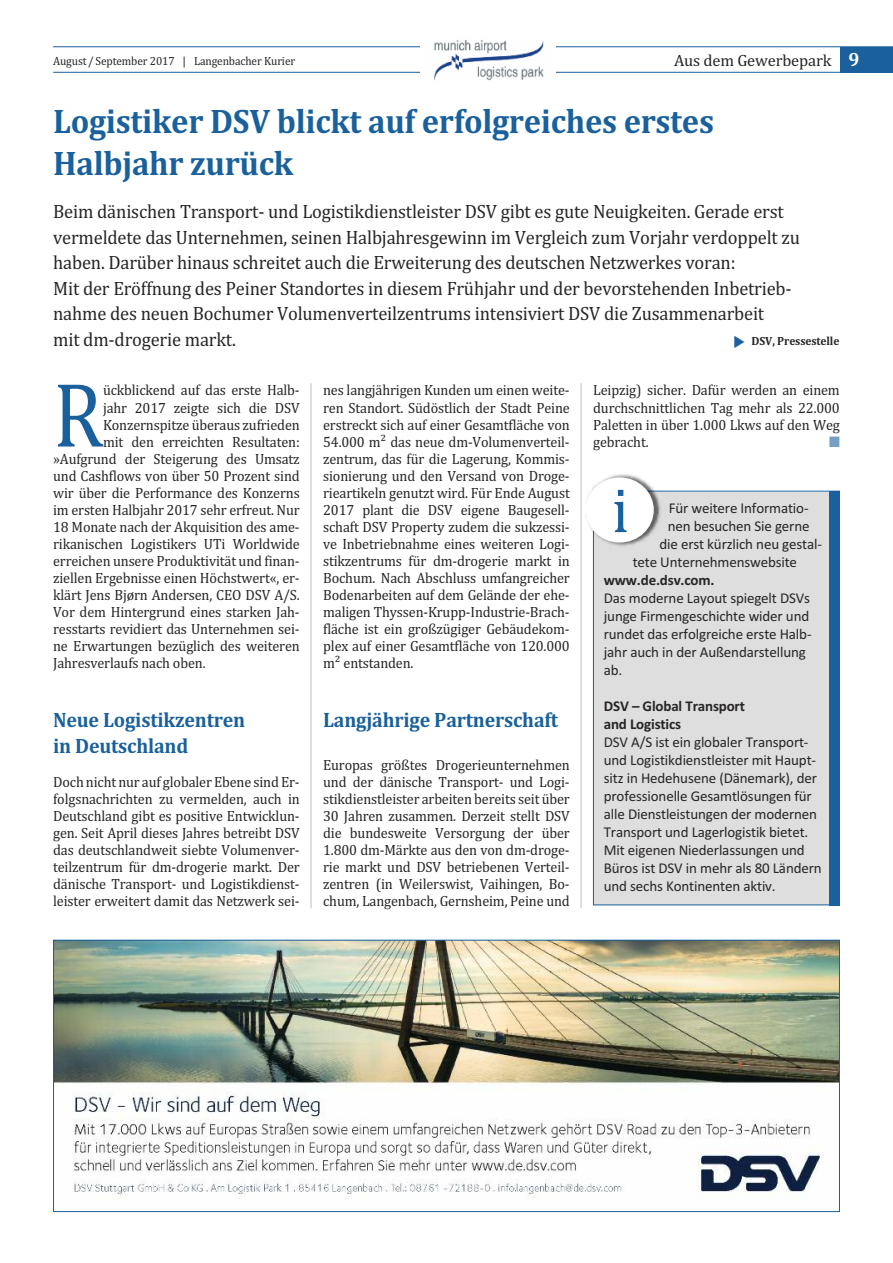
<style>
.page{position:relative;width:893px;height:1263px;background:#fff}
.page>*{position:absolute;margin:0;border:0;box-sizing:border-box;transform-origin:0 0}
.t1{font:92.7px "Cambria";color:#19609c;scale:.87 1}
.t2{font:64.2px "Cambria";color:#19609c;scale:.95 1}
.t3{font:700 34.5px/42px "Cambria";letter-spacing:-.01em;color:#19609c;scale:.95 1}
.t4{font:700 21px/25.5px "Cambria";letter-spacing:-.01em;color:#19609c;scale:.95 1}
.t5{font:19.5px/25.5px "Cambria";letter-spacing:-.01em;color:#272526;scale:.95 1}
.t6{font:16.5px "Cambria";letter-spacing:-.01em;color:#272526}
.t7{font:15px/17px "Cambria";letter-spacing:-.01em;color:#272526;text-align:justify;scale:.95 1}
.t8{font:15px/18px "Calibri";letter-spacing:-.01em;color:#272526}
.t9{font:700 15px/18px "Calibri";letter-spacing:-.01em;color:#272526}
.t10{font:15px "Zapf Dingbats ITC";color:#759fc4;scale:.95 1}
.t11{font:12px "Cambria";letter-spacing:-.01em;color:#272526;scale:.95 1}
.t12{font:700 12px "Cambria";letter-spacing:-.01em;color:#272526;scale:.95 1}
.s1{font-weight:700;font-size:19.5px;color:#fff}
</style>
<div class="page">
<hr style="left:53px;top:46px;width:840px;height:1px;background:#19609c">
<hr style="left:53px;top:72px;width:840px;height:1px;background:#19609c">
<div style="left:840px;top:47px;width:53px;height:25px;background:#19609c"></div>
<img style="left:55px;top:942px;width:783px;height:257px">
<div style="left:421px;top:37px;width:135px;height:45px;background:#fff"></div>
<img style="left:434px;top:40px;width:110px;height:41px">
<div style="left:594px;top:491px;width:245px;height:413px;background:#dfdede"></div>
<div style="left:829px;top:491px;width:11px;height:414px;background:#19609c"></div>
<img style="left:586px;top:474px;width:79px;height:76px">
<div style="left:586px;top:477px;width:68px;height:66px;background:#fff;border-radius:50%"></div>
<hr style="left:311px;top:383px;width:1px;height:525px;background:#bebebe">
<hr style="left:581px;top:383px;width:1px;height:525px;background:#bebebe">
<p class="t11" style="left:53px;top:53px;width:256px">August / September 2017 | Langenbacher Kurier</p>
<p class="t6" style="left:674px;top:50px;width:187px">Aus dem Gewerbepark <span class="s1">9</span></p>
<h3 class="t3" style="left:53px;top:100px;width:697px">Logistiker DSV blickt auf erfolgreiches erstes<br>Halbjahr zurück</h3>
<p class="t5" style="left:53px;top:199px;width:788px">beim dänischen transport- und Logistikdienstleister DSV gibt es gute Neuigkeiten. Gerade erst vermeldete das unternehmen, seinen Halbjahresgewinn im Vergleich zum Vorjahr verdoppelt zu haben. Darüber hinaus schreitet auch die erweiterung des deutschen Netzwerkes voran:<br>mit der eröffnung des Peiner Standortes in diesem frühjahr und der bevorstehenden inbetrieb&shy;nahme des neuen bochumer Volumenverteilzentrums intensiviert DSV die Zusammenarbeit<br>mit dm-drogerie markt.</p>
<p class="t12" style="left:752px;top:334px;width:94px">DSV, Pressestelle</p>
<h1 class="t1" style="left:53px;top:360px;width:59px">R</h1>
<p class="t7" style="left:103px;top:382px;width:208px">ückblickend auf das erste Halb-</p>
<p class="t7" style="left:103px;top:399px;width:209px">jahr 2017 zeigte sich die DSV</p>
<p class="t7" style="left:103px;top:416px;width:209px">Konzernspitze überaus zufrieden</p>
<p class="t7" style="left:103px;top:433px;width:209px">mit den erreichten Resultaten:</p>
<p class="t7" style="left:53px;top:450px;width:261px">»Aufgrund der Steigerung des umsatz</p>
<p class="t7" style="left:53px;top:467px;width:261px">und Cashflows von über 50 Prozent sind</p>
<p class="t7" style="left:53px;top:484px;width:261px">wir über die Performance des Konzerns</p>
<p class="t7" style="left:53px;top:501px;width:261px">im ersten Halbjahr 2017 sehr erfreut. Nur</p>
<p class="t7" style="left:53px;top:518px;width:261px">18 monate nach der Akquisition des ame-</p>
<p class="t7" style="left:53px;top:535px;width:261px">rikanischen Logistikers uti Worldwide</p>
<p class="t7" style="left:53px;top:552px;width:261px">erreichen unsere Produktivität und finan-</p>
<p class="t7" style="left:53px;top:569px;width:261px">ziellen ergebnisse einen Höchstwert«, er-</p>
<p class="t7" style="left:53px;top:586px;width:261px">klärt Jens bjørn Andersen, CeO DSV A/S.</p>
<p class="t7" style="left:53px;top:603px;width:261px">Vor dem Hintergrund eines starken Jah-</p>
<p class="t7" style="left:53px;top:620px;width:261px">resstarts revidiert das unternehmen sei-</p>
<p class="t7" style="left:53px;top:637px;width:261px">ne erwartungen bezüglich des weiteren</p>
<p class="t7" style="left:53px;top:654px;width:162px">Jahresverlaufs nach oben.</p>
<h3 class="t4" style="left:53px;top:707px;width:204px">Neue Logistikzentren in Deutschland</h3>
<p class="t7" style="left:53px;top:773px;width:261px">Doch nicht nur aufglobaler ebene sind er&shy;folgsnachrichten zu vermelden, auch in Deutschland gibt es positive entwicklun&shy;gen. Seit April dieses Jahres betreibt DSV das deutschlandweit siebte Volumenver&shy;teilzentrum für dm-drogerie markt. Der dänische transport- und Logistikdienst&shy;leister erweitert damit das Netzwerk sei-</p>
<p class="t7" style="left:323px;top:382px;width:261px">nes langjährigen Kunden um einen weite&shy;ren Standort. Südöstlich der Stadt Peine erstreckt sich auf einer Gesamtfläche von 54.000 m² das neue dm-Volumenverteil&shy;zentrum, das für die Lagerung, Kommis&shy;sionierung und den Versand von Droge&shy;rieartikeln genutzt wird. für ende August 2017 plant die DSV eigene baugesell&shy;schaft DSV Property zudem die sukzessi&shy;ve inbetriebnahme eines weiteren Logi&shy;stikzentrums für dm-drogerie markt in bochum. Nach Abschluss umfangreicher bodenarbeiten auf dem Gelände der ehe&shy;maligen thyssen-Krupp-industrie-brach&shy;fläche ist ein großzügiger Gebäudekom&shy;plex auf einer Gesamtfläche von 120.000 m² entstanden.</p>
<h3 class="t4" style="left:323px;top:707px;width:249px">Langjährige Partnerschaft</h3>
<p class="t7" style="left:323px;top:756px;width:261px">europas größtes Drogerieunternehmen und der dänische transport- und Logi&shy;stikdienstleister arbeiten bereits seit über 30 Jahren zusammen. Derzeit stellt DSV die bundesweite Versorgung der über 1.800 dm-märkte aus den von dm-droge&shy;rie markt und DSV betriebenen Verteil&shy;zentren (in Weilerswist, Vaihingen, bo&shy;chum, Langenbach, Gernsheim, Peine und</p>
<p class="t7" style="left:593px;top:382px;width:261px">Leipzig) sicher. Dafür werden an einem durchschnittlichen tag mehr als 22.000<br>Paletten in über 1.000 Lkws auf den Weg gebracht.</p>
<p class="t10" style="left:829px;top:433px;width:13px">■</p>
<h2 class="t2" style="left:612px;top:472px;width:19px">i</h2>
<p class="t8" style="left:669px;top:499px;width:141px">Für weitere Informatio-</p>
<p class="t8" style="left:668px;top:517px;width:143px">nen besuchen Sie gerne</p>
<p class="t8" style="left:659px;top:535px;width:164px">die erst kürzlich neu gestal-</p>
<p class="t8" style="left:633px;top:553px;width:166px">tete Unternehmenswebsite</p>
<p class="t9" style="left:604px;top:571px;width:112px">www.de.dsv.com.</p>
<p class="t8" style="left:604px;top:589px;width:209px">Das moderne Layout spiegelt DSVs junge Firmengeschichte wider und rundet das erfolgreiche erste Halb&shy;jahr auch in der Außendarstellung ab.</p>
<p class="t9" style="left:604px;top:697px;width:143px">DSV – Global Transport and Logistics</p>
<p class="t8" style="left:604px;top:733px;width:219px">DSV A/S ist ein globaler Transport&shy;und Logistikdienstleister mit Haupt&shy;sitz in Hedehusene (Dänemark), der professionelle Gesamtlösungen für alle Dienstleistungen der modernen Transport und Lagerlogistik bietet.<br>Mit eigenen Niederlassungen und Büros ist DSV in mehr als 80 Ländern und sechs Kontinenten aktiv.</p>
</div>
